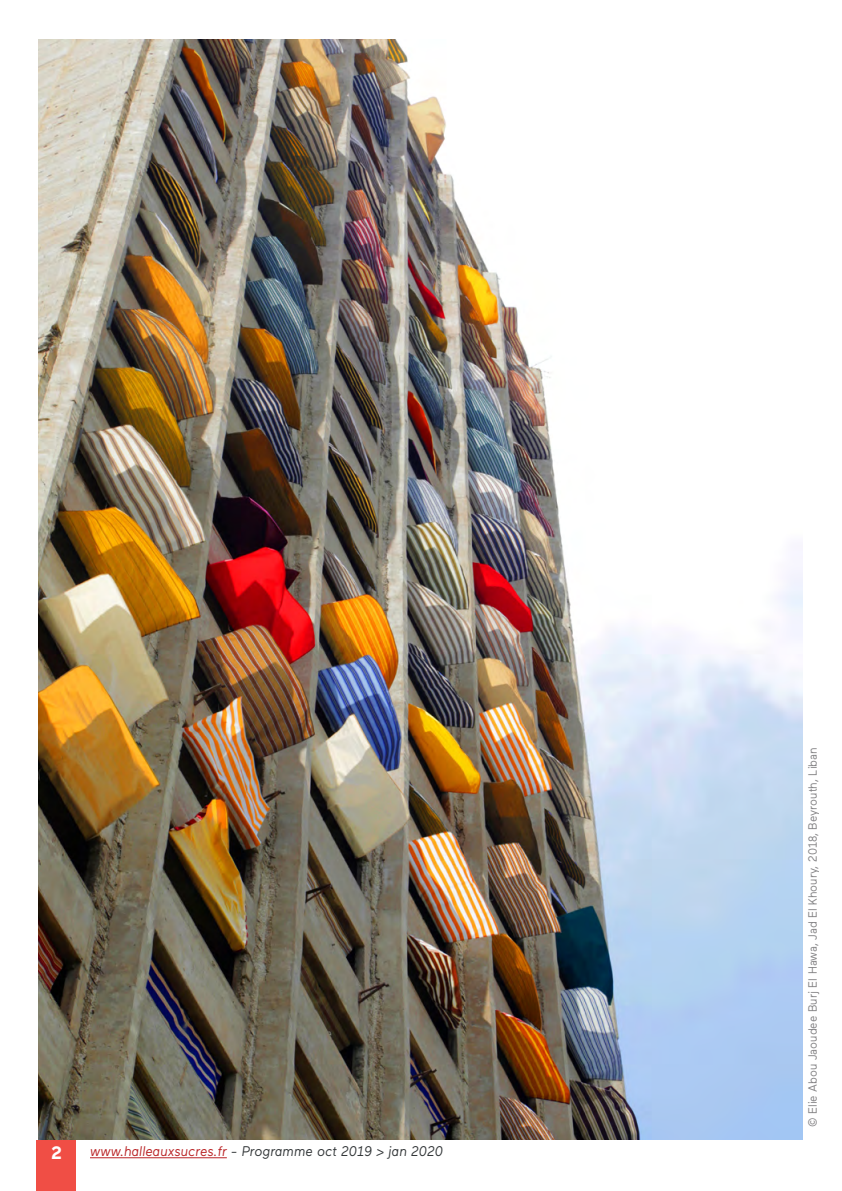
<style>
.page{position:relative;width:842px;height:1191px;background:#fff}
.page>*{position:absolute;margin:0;border:0;box-sizing:border-box;transform-origin:0 0}
.t1{font:700 18px "Maax";color:#fff}
.t2{font:italic 14px "Maax";color:#333739;scale:.95 1}
.t3{font:12px "Maax";color:#828183;scale:.95 1}
.s1{color:#ba2426}
</style>
<div class="page">
<div style="left:37px;top:1140px;width:39px;height:51px;background:#f04e45"></div>
<hr style="left:90px;top:1157px;width:137px;height:1px;background:#ba2426">
<img style="left:39px;top:40px;width:763px;height:1100px">
<h1 class="t1" style="left:51px;top:1143px;width:13px">2</h1>
<p class="t2" style="left:90px;top:1144px;width:373px"><span class="s1">www.halleauxsucres.fr</span> - Programme oct 2019 &gt; jan 2020</p>
<p class="t3" style="left:806px;top:1127px;width:402px;rotate:-90deg">© Elie Abou Jaoudee Burj El Hawa, Jad El Khoury, 2018, Beyrouth, Liban</p>
</div>
